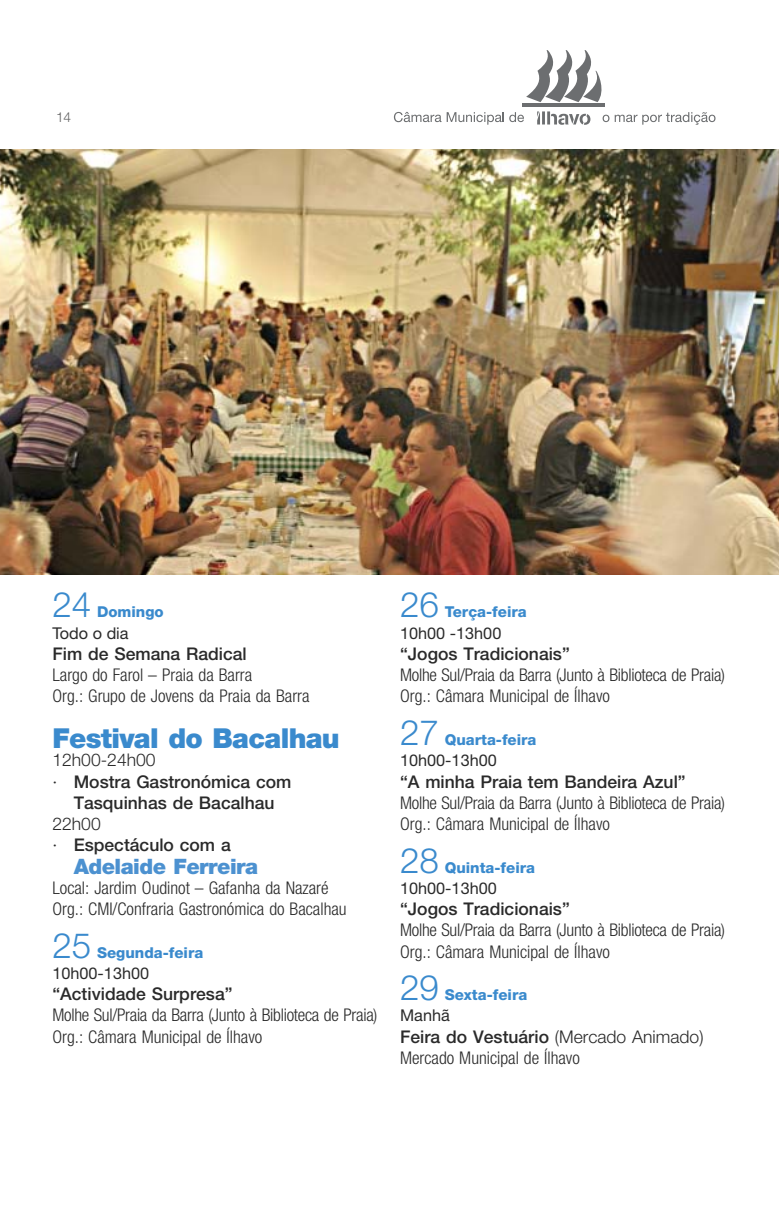
<style>
.page{position:relative;width:779px;height:1205px;background:#fff}
.page>*{position:absolute;margin:0;border:0;box-sizing:border-box;transform-origin:0 0}
.t1{font:300 35px "Helvetica Neue";color:#3a8acd}
.t2{font:900 27.5px "Helvetica Neue";letter-spacing:-.025em;color:#3a8acd}
.t3{font:900 21.25px "Helvetica Neue";letter-spacing:-.025em;color:#4c91d0}
.t4{font:300 condensed 17.5px/21.2px "Helvetica Neue";color:#2a2a2a}
.t5{font:500 17.5px/21.2px "Helvetica Neue";color:#2a2a2a}
.t6{font:300 17.5px "Helvetica Neue";color:#2a2a2a}
.t7{font:16.25px "Helvetica Neue";color:#2a2a2a}
.t8{font:800 15px "Helvetica Neue";color:#3a8acd}
.t9{font:300 13.75px "Helvetica Neue";color:#636363}
.s1{font-weight:300}
.s2{font-weight:500;font-stretch:normal}
.s3{font-stretch:normal}
</style>
<div class="page">
<hr style="left:522px;top:104px;width:82px;height:3px;background:#6c6e70">
<svg style="left:526px;top:50px;width:76px;height:52px"></svg>
<svg style="left:537px;top:111px;width:53px;height:14px"></svg>
<svg style="left:393px;top:112px;width:110px;height:13px"></svg>
<svg style="left:509px;top:112px;width:14px;height:10px"></svg>
<svg style="left:602px;top:115px;width:7px;height:7px"></svg>
<svg style="left:603px;top:116px;width:5px;height:5px"></svg>
<svg style="left:614px;top:112px;width:99px;height:13px"></svg>
<img style="left:0;top:149px;width:778px;height:425px">
<p class="t9" style="left:56px;top:112px;width:17px">14</p>
<h1 class="t1" style="left:52px;top:592px;width:40px">24</h1>
<p class="t8" style="left:97px;top:606px;width:68px">Domingo</p>
<p class="t7" style="left:52px;top:627px;width:78px">Todo o dia</p>
<p class="t5" style="left:52px;top:644px;width:196px">Fim de Semana Radical</p>
<p class="t4" style="left:52px;top:665px;width:258px">Largo do Farol – Praia da Barra<br>Org.: Grupo de Jovens da Praia da Barra</p>
<h2 class="t2" style="left:52px;top:727px;width:289px">Festival do Bacalhau</h2>
<p class="t6" style="left:52px;top:753px;width:105px">12h00-24h00</p>
<p class="t5" style="left:52px;top:772px;width:240px"><span class="s1">·</span> Mostra Gastronómica com</p>
<p class="t5" style="left:74px;top:793px;width:202px">Tasquinhas de Bacalhau</p>
<p class="t5" style="left:52px;top:814px;width:180px"><span class="s1">22h00<br>·</span> Espectáculo com a</p>
<p class="t3" style="left:74px;top:858px;width:186px">Adelaide Ferreira</p>
<p class="t4" style="left:52px;top:878px;width:295px">Local: Jardim Oudinot – Gafanha da Nazaré<br>Org.: CMI/Confraria Gastronómica do Bacalhau</p>
<h1 class="t1" style="left:52px;top:932px;width:40px">25</h1>
<p class="t8" style="left:97px;top:946px;width:108px">Segunda-feira</p>
<p class="t7" style="left:52px;top:967px;width:98px">10h00-13h00</p>
<p class="t5" style="left:52px;top:984px;width:181px">“Actividade Surpresa”</p>
<p class="t4" style="left:52px;top:1005px;width:326px">Molhe Sul/Praia da Barra (Junto à Biblioteca de Praia)<br>Org.: Câmara Municipal de Ílhavo</p>
<h1 class="t1" style="left:400px;top:592px;width:40px">26</h1>
<p class="t8" style="left:444px;top:606px;width:83px">Terça-feira</p>
<p class="t7" style="left:400px;top:627px;width:103px">10h00 -13h00</p>
<p class="t5" style="left:400px;top:644px;width:171px">“Jogos Tradicionais”</p>
<p class="t4" style="left:400px;top:665px;width:326px">Molhe Sul/Praia da Barra (Junto à Biblioteca de Praia)<br>Org.: Câmara Municipal de Ílhavo</p>
<h1 class="t1" style="left:400px;top:719px;width:40px">27</h1>
<p class="t8" style="left:444px;top:734px;width:93px">Quarta-feira</p>
<p class="t7" style="left:400px;top:754px;width:98px">10h00-13h00</p>
<p class="t5" style="left:400px;top:772px;width:287px">“A minha Praia tem Bandeira Azul”</p>
<p class="t4" style="left:400px;top:793px;width:326px">Molhe Sul/Praia da Barra (Junto à Biblioteca de Praia)<br>Org.: Câmara Municipal de Ílhavo</p>
<h1 class="t1" style="left:400px;top:847px;width:40px">28</h1>
<p class="t8" style="left:444px;top:861px;width:92px">Quinta-feira</p>
<p class="t7" style="left:400px;top:882px;width:98px">10h00-13h00</p>
<p class="t5" style="left:400px;top:899px;width:171px">“Jogos Tradicionais”</p>
<p class="t4" style="left:400px;top:920px;width:326px">Molhe Sul/Praia da Barra (Junto à Biblioteca de Praia)<br>Org.: Câmara Municipal de Ílhavo</p>
<h1 class="t1" style="left:400px;top:974px;width:40px">29</h1>
<p class="t8" style="left:444px;top:989px;width:84px">Sexta-feira</p>
<p class="t7" style="left:400px;top:1009px;width:51px">Manhã</p>
<p class="t4" style="left:400px;top:1027px;width:305px"><span class="s2">Feira do Vestuário</span> <span class="s3">(Mercado Animado)<br></span>Mercado Municipal de Ílhavo</p>
</div>
